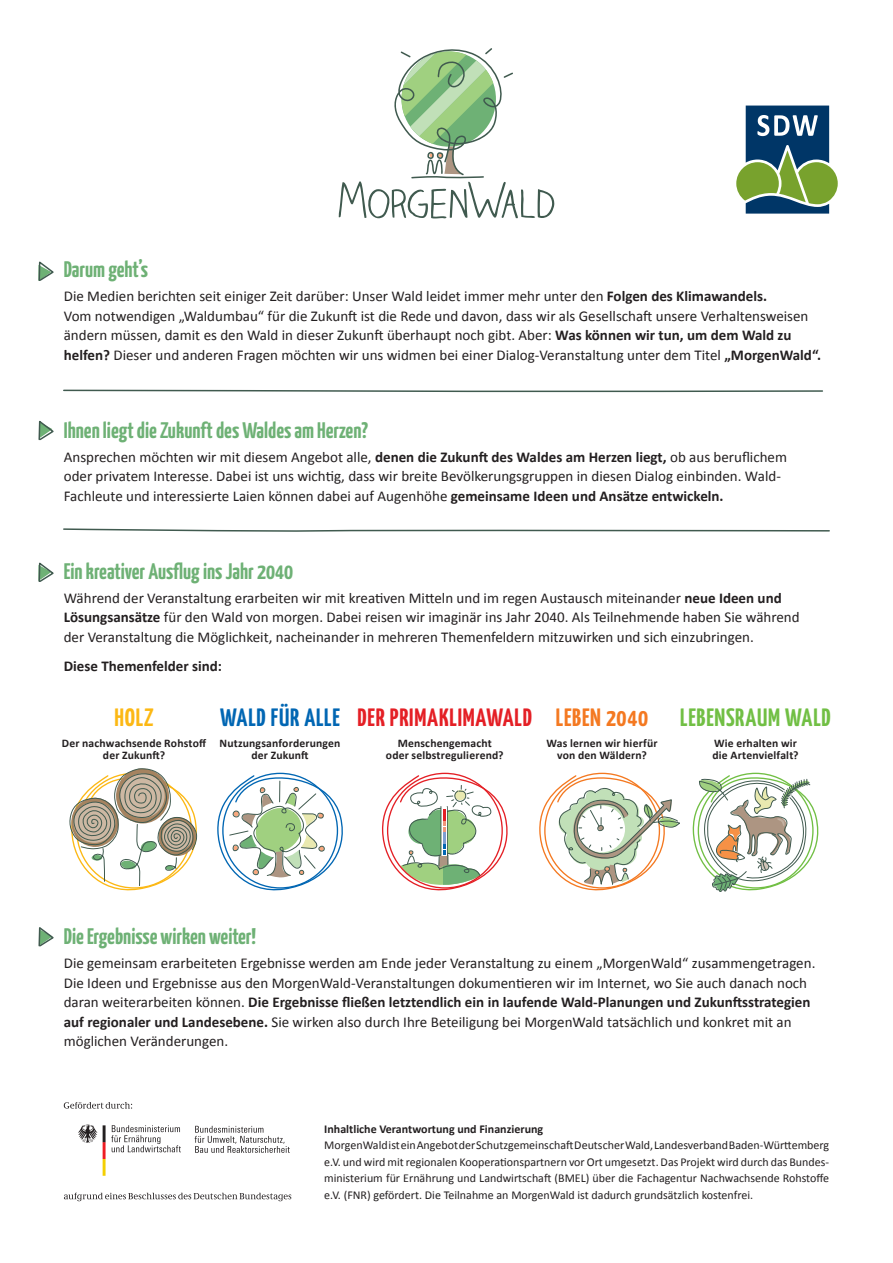
<style>
.page{position:relative;width:893px;height:1263px;background:#fff}
.page>*{position:absolute;margin:0;border:0;box-sizing:border-box;transform-origin:0 0}
.t1{font:700 25.05px "Yanone Kaffeesatz";letter-spacing:.03em;color:#e41f25}
.t2{font:700 25.05px "Yanone Kaffeesatz";letter-spacing:.025em;color:#71bf44}
.t3{font:700 25.05px "Yanone Kaffeesatz";letter-spacing:.025em;color:#0166b3}
.t4{font:700 25.05px "Yanone Kaffeesatz";letter-spacing:.03em;color:#f47921}
.t5{font:700 25.05px "Yanone Kaffeesatz";color:#fcb814}
.t6{font:700 22.5px "Yanone Kaffeesatz";color:#6eb175}
.t7{font:15px/19.5px "Calibri";color:#231f20}
.t8{font:700 15px "Calibri";color:#231f20}
.t9{font:12px/16.6px "Calibri";color:#231f20;text-align:justify}
.t10{font:700 12px "Calibri";color:#231f20}
.t11{font:700 11.55px/12.6px "Calibri";letter-spacing:.015em;color:#231f20;text-align:center}
.s1{font-weight:700}
</style>
<div class="page">
<svg style="left:38px;top:261px;width:16px;height:20px"></svg>
<svg style="left:38px;top:420px;width:16px;height:21px"></svg>
<svg style="left:38px;top:562px;width:16px;height:20px"></svg>
<svg style="left:38px;top:927px;width:16px;height:20px"></svg>
<svg style="left:63px;top:389px;width:760px;height:4px"></svg>
<svg style="left:63px;top:528px;width:767px;height:4px"></svg>
<svg style="left:64px;top:1102px;width:227px;height:99px"></svg>
<svg style="left:69px;top:768px;width:129px;height:123px"></svg>
<svg style="left:217px;top:772px;width:126px;height:119px"></svg>
<svg style="left:382px;top:772px;width:126px;height:119px"></svg>
<svg style="left:539px;top:772px;width:141px;height:119px"></svg>
<svg style="left:692px;top:772px;width:127px;height:120px"></svg>
<svg style="left:339px;top:48px;width:216px;height:171px"></svg>
<svg style="left:736px;top:106px;width:102px;height:108px"></svg>
<h2 class="t6" style="left:64px;top:256px;width:86px">Darum geht’s</h2>
<p class="t7" style="left:64px;top:287px;width:759px">Die Medien berichten seit einiger Zeit darüber: Unser Wald leidet immer mehr unter den <span class="s1">Folgen des Klimawandels.<br></span>Vom notwendigen „Waldumbau“ für die Zukunft ist die Rede und davon, dass wir als Gesellschaft unsere Verhaltensweisen ändern müssen, damit es den Wald in dieser Zukunft überhaupt noch gibt. Aber: <span class="s1">Was können wir tun, um dem Wald zu helfen?</span> Dieser und anderen Fragen möchten wir uns widmen bei einer Dialog-Veranstaltung unter dem Titel <span class="s1">„MorgenWald“.</span></p>
<h2 class="t6" style="left:64px;top:416px;width:306px">Ihnen liegt die Zukunft des Waldes am Herzen?</h2>
<p class="t7" style="left:64px;top:447px;width:725px">Ansprechen möchten wir mit diesem Angebot alle, <span class="s1">denen die Zukunft des Waldes am Herzen liegt,</span> ob aus beruflichem oder privatem Interesse. Dabei ist uns wichtig, dass wir breite Bevölkerungsgruppen in diesen Dialog einbinden. Wald-<br>Fachleute und interessierte Laien können dabei auf Augenhöhe <span class="s1">gemeinsame Ideen und Ansätze entwickeln.</span></p>
<h2 class="t6" style="left:64px;top:557px;width:231px">Ein kreativer Ausflug ins Jahr 2040</h2>
<p class="t7" style="left:64px;top:588px;width:737px">Während der Veranstaltung erarbeiten wir mit kreativen Mitteln und im regen Austausch miteinander <span class="s1">neue Ideen und<br>Lösungsansätze</span> für den Wald von morgen. Dabei reisen wir imaginär ins Jahr 2040. Als Teilnehmende haben Sie während der Veranstaltung die Möglichkeit, nacheinander in mehreren Themenfeldern mitzuwirken und sich einzubringen.</p>
<p class="t8" style="left:64px;top:657px;width:160px">Diese Themenfelder sind:</p>
<h1 class="t5" style="left:114px;top:702px;width:41px">HOLZ</h1>
<p class="t11" style="left:62px;top:737px;width:146px">Der nachwachsende Rohstoff der Zukunft?</p>
<h1 class="t3" style="left:220px;top:702px;width:121px">WALD FÜR ALLE</h1>
<p class="t11" style="left:220px;top:737px;width:122px">Nutzungsanforderungen der Zukunft</p>
<h1 class="t1" style="left:357px;top:702px;width:176px">DER PRIMAKLIMAWALD</h1>
<p class="t11" style="left:386px;top:737px;width:119px">Menschengemacht oder selbstregulierend?</p>
<h1 class="t4" style="left:556px;top:702px;width:94px">LEBEN 2040</h1>
<p class="t11" style="left:546px;top:737px;width:113px">Was lernen wir hierfür von den Wäldern?</p>
<h1 class="t2" style="left:680px;top:702px;width:152px">LEBENSRAUM WALD</h1>
<p class="t11" style="left:713px;top:737px;width:87px;text-align:left">Wie erhalten wir die Artenvielfalt?</p>
<h2 class="t6" style="left:64px;top:923px;width:194px">Die Ergebnisse wirken weiter!</h2>
<p class="t7" style="left:64px;top:953px;width:753px">Die gemeinsam erarbeiteten Ergebnisse werden am Ende jeder Veranstaltung zu einem „MorgenWald“ zusammengetragen.<br>Die Ideen und Ergebnisse aus den MorgenWald-Veranstaltungen dokumentieren wir im Internet, wo Sie auch danach noch daran weiterarbeiten können. <span class="s1">Die Ergebnisse fließen letztendlich ein in laufende Wald-Planungen und Zukunftsstrategien auf regionaler und Landesebene.</span> Sie wirken also durch Ihre Beteiligung bei MorgenWald tatsächlich und konkret mit an möglichen Veränderungen.</p>
<p class="t10" style="left:324px;top:1121px;width:221px">Inhaltliche Verantwortung und Finanzierung</p>
<p class="t9" style="left:324px;top:1137px;width:506px">MorgenWald ist ein Angebot der Schutzgemeinschaft Deutscher Wald, Landesverband Baden-Württemberg e.V. und wird mit regionalen Kooperationspartnern vor Ort umgesetzt. Das Projekt wird durch das Bundes&shy;ministerium für Ernährung und Landwirtschaft (BMEL) über die Fachagentur Nachwachsende Rohstoffe e.V. (FNR) gefördert. Die Teilnahme an MorgenWald ist dadurch grundsätzlich kostenfrei.</p>
</div>
